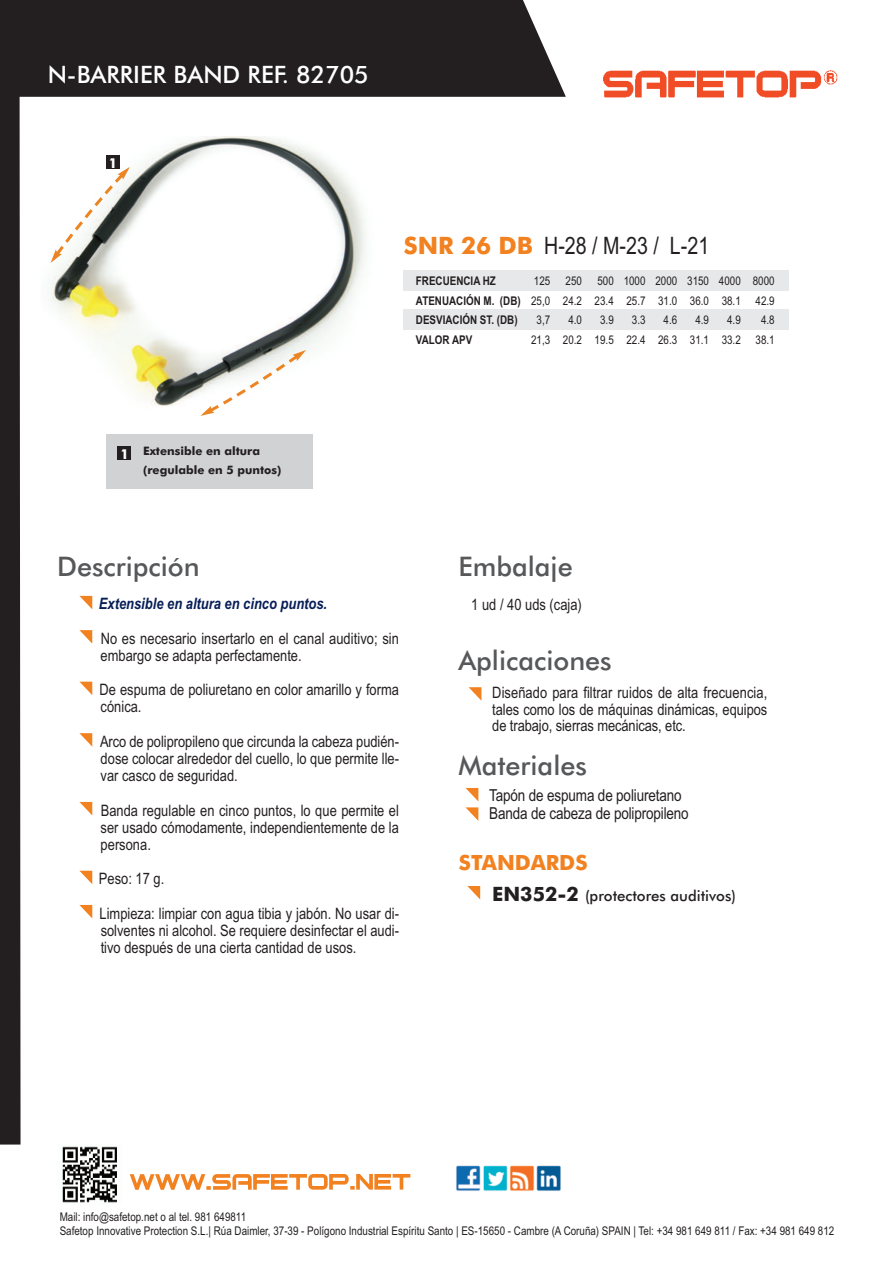
<style>
.page{position:relative;width:893px;height:1263px;background:#fff}
.page>*{position:absolute;margin:0;border:0;box-sizing:border-box;transform-origin:0 0}
.t1{font:500 27px "Futura BT";color:#57585a}
.t2{font:500 24px "Futura BT";color:#fff}
.t3{font:24px "Arial Narrow";color:#231f20}
.t4{font:700 21px "Futura BT";color:#f28120}
.t5{font:16.5px/17.7px "Arial Narrow";letter-spacing:-.01em;color:#231f20}
.t6{font:15.75px/17.2px "Arial Narrow";color:#231f20}
.t7{font:italic 700 15.75px "Arial Narrow";color:#071e57}
.t8{font:500 15px "Futura BT";color:#231f20}
.t9{font:700 13.65px "Futura BT";color:#fff}
.t10{font:12px/19.5px "Arial Narrow";color:#231f20;text-align:right}
.t11{font:700 12px/19.5px "Arial Narrow";color:#231f20}
.t12{font:700 11.7px/18.3px "Futura BT";color:#231f20}
.s1{font-family:"Futura BT";font-weight:700;color:#f28120}
.s2{font-weight:700;font-size:19.8px}
</style>
<div class="page">
<div style="left:21px;top:0;width:545px;height:97px;background:#231f20"></div>
<div style="left:0;top:0;width:21px;height:1144px;background:#231f20"></div>
<svg style="left:130px;top:1174px;width:280px;height:16px"></svg>
<img style="left:62px;top:1146px;width:55px;height:57px">
<img style="left:456px;top:1165px;width:105px;height:26px">
<svg style="left:79px;top:596px;width:13px;height:13px"></svg>
<svg style="left:80px;top:871px;width:12px;height:13px"></svg>
<svg style="left:79px;top:905px;width:13px;height:13px"></svg>
<svg style="left:79px;top:630px;width:13px;height:14px"></svg>
<svg style="left:80px;top:682px;width:12px;height:13px"></svg>
<svg style="left:79px;top:733px;width:13px;height:14px"></svg>
<svg style="left:79px;top:802px;width:13px;height:13px"></svg>
<svg style="left:467px;top:886px;width:13px;height:13px"></svg>
<svg style="left:466px;top:788px;width:12px;height:13px"></svg>
<svg style="left:466px;top:807px;width:12px;height:14px"></svg>
<svg style="left:469px;top:687px;width:12px;height:13px"></svg>
<img style="left:50px;top:136px;width:315px;height:270px">
<div style="left:404px;top:270px;width:385px;height:20px;background:#e7e8e9"></div>
<div style="left:404px;top:309px;width:385px;height:21px;background:#e7e8e9"></div>
<svg style="left:51px;top:167px;width:79px;height:96px"></svg>
<svg style="left:200px;top:350px;width:106px;height:66px"></svg>
<div style="left:106px;top:434px;width:207px;height:55px;background:#d1d2d4"></div>
<div style="left:117px;top:446px;width:14px;height:14px;background:#231f20"></div>
<div style="left:106px;top:156px;width:14px;height:13px;background:#231f20"></div>
<img style="left:603px;top:70px;width:235px;height:28px">
<h2 class="t2" style="left:48px;top:61px;width:322px">N-BARRIER BAND REF. 82705</h2>
<p class="t9" style="left:109px;top:155px;width:10px">1</p>
<p class="t9" style="left:120px;top:446px;width:10px">1</p>
<p class="t12" style="left:143px;top:442px;width:140px">Extensible en altura (regulable en 5 puntos)</p>
<h1 class="t1" style="left:57px;top:551px;width:144px">Descripción</h1>
<h2 class="t3" style="left:404px;top:232px;width:307px"><span class="s1">SNR 26 DB</span> H-28 / M-23 / L-21</h2>
<p class="t11" style="left:416px;top:271px;width:106px">FRECUENCIA HZ<br>ATENUACIÓN M. (DB)<br>DESVIACIÓN ST. (DB)<br>VALOR APV</p>
<p class="t10" style="left:531px;top:271px;width:21px;text-align:center">125<br>25,0<br>3,7<br>21,3</p>
<p class="t10" style="left:563px;top:271px;width:21px;text-align:center">250<br>24.2<br>4.0<br>20.2</p>
<p class="t10" style="left:595px;top:271px;width:21px;text-align:center">500<br>23.4<br>3.9<br>19.5</p>
<p class="t10" style="left:624px;top:271px;width:23px">1000<br>25.7<br>3.3<br>22.4</p>
<p class="t10" style="left:655px;top:271px;width:23px">2000<br>31.0<br>4.6<br>26.3</p>
<p class="t10" style="left:687px;top:271px;width:23px">3150<br>36.0<br>4.9<br>31.1</p>
<p class="t10" style="left:719px;top:271px;width:23px">4000<br>38.1<br>4.9<br>33.2</p>
<p class="t10" style="left:753px;top:271px;width:23px">8000<br>42.9<br>4.8<br>38.1</p>
<h1 class="t1" style="left:458px;top:551px;width:116px">Embalaje</h1>
<p class="t7" style="left:99px;top:595px;width:230px">Extensible en altura en cinco puntos.</p>
<p class="t6" style="left:101px;top:630px;width:300px">No es necesario insertarlo en el canal auditivo; sin embargo se adapta perfectamente.</p>
<p class="t6" style="left:100px;top:681px;width:301px">De espuma de poliuretano en color amarillo y forma cónica.</p>
<p class="t6" style="left:100px;top:733px;width:300px;text-align:justify">Arco de polipropileno que circunda la cabeza pudién&shy;dose colocar alrededor del cuello, lo que permite lle&shy;var casco de seguridad.</p>
<p class="t6" style="left:101px;top:801px;width:300px;text-align:justify">Banda regulable en cinco puntos, lo que permite el ser usado cómodamente, independientemente de la persona.</p>
<p class="t6" style="left:99px;top:862px;width:302px;line-height:34.2px">Peso: 17 g.<br>Limpieza: limpiar con agua tibia y jabón. No usar di-</p>
<p class="t6" style="left:101px;top:922px;width:300px">solventes ni alcohol. Se requiere desinfectar el audi&shy;tivo después de una cierta cantidad de usos.</p>
<p class="t6" style="left:471px;top:596px;width:112px">1 ud / 40 uds (caja)</p>
<h1 class="t1" style="left:458px;top:644px;width:155px">Aplicaciones</h1>
<p class="t6" style="left:492px;top:685px;width:277px;line-height:16.5px;text-align:justify">Diseñado para filtrar ruidos de alta frecuencia, tales como los de máquinas dinámicas, equipos de trabajo, sierras mecánicas, etc.</p>
<h1 class="t1" style="left:458px;top:750px;width:130px">Materiales</h1>
<p class="t5" style="left:489px;top:786px;width:201px">Tapón de espuma de poliuretano<br>Banda de cabeza de polipropileno</p>
<h3 class="t4" style="left:459px;top:850px;width:130px">STANDARDS</h3>
<p class="t8" style="left:492px;top:887px;width:245px"><span class="s2">EN352-2</span> (protectores auditivos)</p>
<p class="t10" style="left:60px;top:1209px;width:776px;line-height:14.1px;text-align:left">Mail: info@safetop.net o al tel. 981 649811<br>Safetop Innovative Protection S.L.| Rúa Daimler, 37-39 - Polígono Industrial Espíritu Santo | ES-15650 - Cambre (A Coruña) SPAIN | Tel: +34 981 649 811 / Fax: +34 981 649 812</p>
</div>
